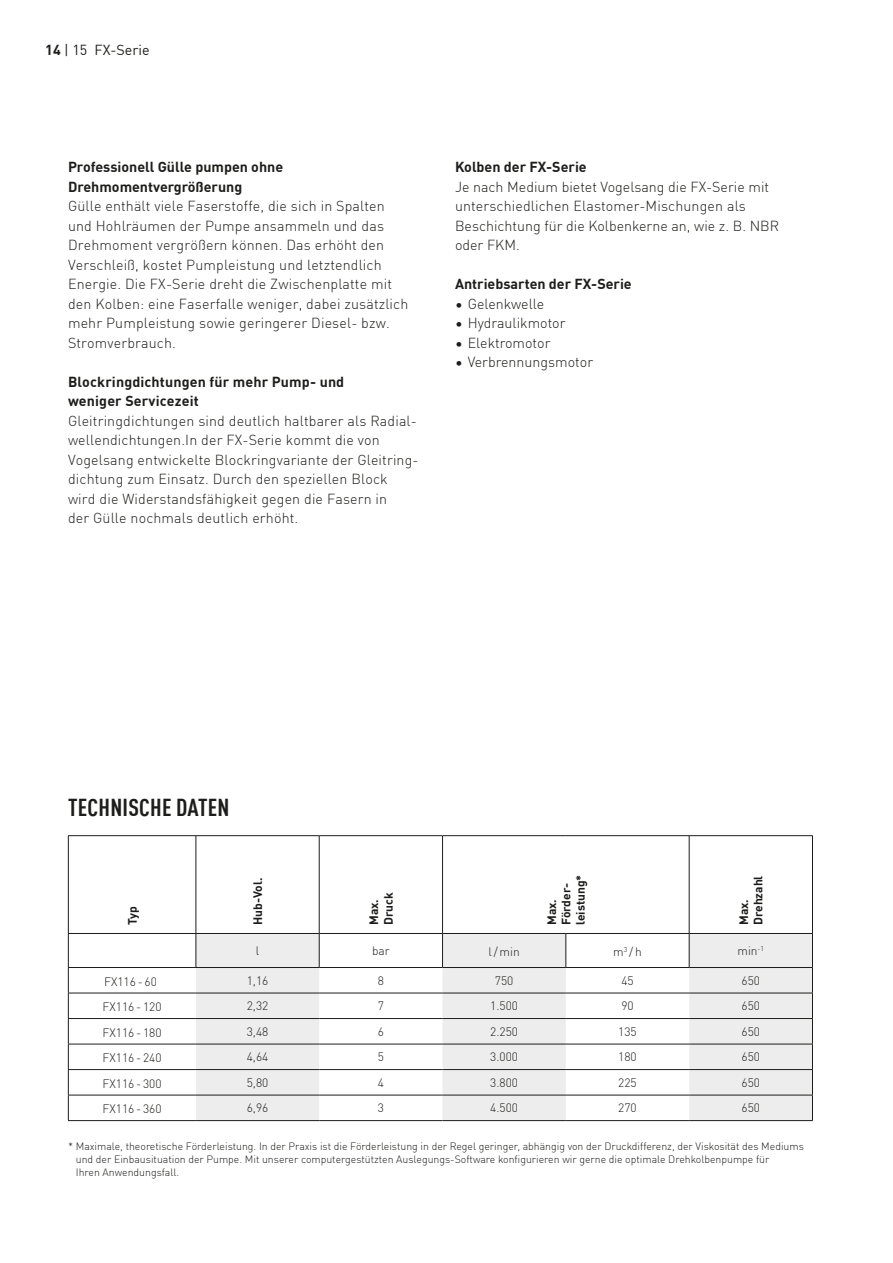
<style>
.page{position:relative;width:893px;height:1263px;background:#fff}
.page>*{position:absolute;margin:0;border:0;box-sizing:border-box;transform-origin:0 0}
.t1{font:700 condensed 24px "DIN Pro";letter-spacing:.01em;color:#1d1d1b}
.t2{font:300 14.25px/19.5px "DIN Pro";letter-spacing:.01em;color:#1d1d1b}
.t3{font:700 14.25px/19.5px "DIN Pro";color:#1d1d1b}
.t4{font:14.25px "DIN Pro";color:#1d1d1b}
.t5{font:300 12px "DIN Pro";color:#1d1d1b}
.t6{font:700 12px/14.4px "DIN Pro";color:#1d1d1b}
.t7{font:300 10.5px/12.8px "DIN Pro";color:#1d1d1b}
.s1{font-weight:700}
.s2{color:#fff}
</style>
<div class="page">
<svg style="left:196px;top:934px;width:616px;height:186px;fill:#ededed"></svg>
<hr style="left:68px;top:835px;width:128px;height:1px;background:#1d1d1b">
<hr style="left:68px;top:836px;width:1px;height:97px;background:#1d1d1b">
<hr style="left:196px;top:835px;width:123px;height:1px;background:#1d1d1b">
<hr style="left:196px;top:836px;width:1px;height:97px;background:#1d1d1b">
<hr style="left:319px;top:835px;width:124px;height:1px;background:#1d1d1b">
<hr style="left:319px;top:836px;width:1px;height:97px;background:#1d1d1b">
<hr style="left:443px;top:835px;width:123px;height:1px;background:#1d1d1b">
<hr style="left:442px;top:836px;width:1px;height:97px;background:#1d1d1b">
<hr style="left:566px;top:835px;width:123px;height:1px;background:#1d1d1b">
<hr style="left:689px;top:835px;width:124px;height:1px;background:#1d1d1b">
<hr style="left:812px;top:836px;width:1px;height:97px;background:#1d1d1b">
<svg style="left:812px;top:968px;width:1px;height:152px"></svg>
<hr style="left:689px;top:836px;width:1px;height:97px;background:#1d1d1b">
<hr style="left:196px;top:933px;width:123px;height:1px;background:#1d1d1b">
<hr style="left:319px;top:933px;width:124px;height:1px;background:#1d1d1b">
<hr style="left:443px;top:933px;width:123px;height:1px;background:#1d1d1b">
<hr style="left:566px;top:933px;width:123px;height:1px;background:#1d1d1b">
<hr style="left:196px;top:967px;width:123px;height:1px;background:#1d1d1b">
<hr style="left:319px;top:967px;width:124px;height:1px;background:#1d1d1b">
<hr style="left:443px;top:967px;width:123px;height:1px;background:#1d1d1b">
<hr style="left:566px;top:967px;width:123px;height:1px;background:#1d1d1b">
<hr style="left:196px;top:993px;width:123px;height:1px;background:#1d1d1b">
<hr style="left:319px;top:993px;width:124px;height:1px;background:#1d1d1b">
<hr style="left:443px;top:993px;width:123px;height:1px;background:#1d1d1b">
<hr style="left:566px;top:993px;width:123px;height:1px;background:#1d1d1b">
<hr style="left:196px;top:1018px;width:123px;height:1px;background:#1d1d1b">
<hr style="left:319px;top:1018px;width:124px;height:1px;background:#1d1d1b">
<hr style="left:443px;top:1018px;width:123px;height:1px;background:#1d1d1b">
<hr style="left:566px;top:1018px;width:123px;height:1px;background:#1d1d1b">
<hr style="left:196px;top:1044px;width:123px;height:1px;background:#1d1d1b">
<hr style="left:319px;top:1044px;width:124px;height:1px;background:#1d1d1b">
<hr style="left:443px;top:1044px;width:123px;height:1px;background:#1d1d1b">
<hr style="left:566px;top:1044px;width:123px;height:1px;background:#1d1d1b">
<hr style="left:196px;top:1069px;width:123px;height:1px;background:#1d1d1b">
<hr style="left:319px;top:1069px;width:124px;height:1px;background:#1d1d1b">
<hr style="left:443px;top:1069px;width:123px;height:1px;background:#1d1d1b">
<hr style="left:566px;top:1069px;width:123px;height:1px;background:#1d1d1b">
<hr style="left:196px;top:1095px;width:123px;height:1px;background:#1d1d1b">
<hr style="left:319px;top:1095px;width:124px;height:1px;background:#1d1d1b">
<hr style="left:443px;top:1095px;width:123px;height:1px;background:#1d1d1b">
<hr style="left:566px;top:1095px;width:123px;height:1px;background:#1d1d1b">
<hr style="left:68px;top:933px;width:128px;height:1px;background:#1d1d1b">
<hr style="left:68px;top:934px;width:1px;height:33px;background:#1d1d1b">
<hr style="left:68px;top:1095px;width:128px;height:1px;background:#1d1d1b">
<svg style="left:68px;top:968px;width:1px;height:152px"></svg>
<hr style="left:689px;top:967px;width:124px;height:1px;background:#1d1d1b">
<hr style="left:689px;top:993px;width:124px;height:1px;background:#1d1d1b">
<hr style="left:689px;top:1018px;width:124px;height:1px;background:#1d1d1b">
<hr style="left:689px;top:1044px;width:124px;height:1px;background:#1d1d1b">
<hr style="left:689px;top:1069px;width:124px;height:1px;background:#1d1d1b">
<hr style="left:689px;top:1095px;width:124px;height:1px;background:#1d1d1b">
<hr style="left:689px;top:933px;width:124px;height:1px;background:#1d1d1b">
<hr style="left:68px;top:1120px;width:128px;height:1px;background:#1d1d1b">
<hr style="left:196px;top:1120px;width:123px;height:1px;background:#1d1d1b">
<hr style="left:319px;top:1120px;width:124px;height:1px;background:#1d1d1b">
<hr style="left:443px;top:1120px;width:123px;height:1px;background:#1d1d1b">
<hr style="left:566px;top:1120px;width:123px;height:1px;background:#1d1d1b">
<hr style="left:689px;top:1120px;width:124px;height:1px;background:#1d1d1b">
<hr style="left:68px;top:967px;width:128px;height:1px;background:#1d1d1b">
<hr style="left:68px;top:993px;width:128px;height:1px;background:#1d1d1b">
<hr style="left:68px;top:1018px;width:128px;height:1px;background:#1d1d1b">
<hr style="left:68px;top:1044px;width:128px;height:1px;background:#1d1d1b">
<hr style="left:68px;top:1069px;width:128px;height:1px;background:#1d1d1b">
<hr style="left:196px;top:934px;width:1px;height:33px;background:#1d1d1b">
<hr style="left:319px;top:934px;width:1px;height:33px;background:#1d1d1b">
<hr style="left:442px;top:934px;width:1px;height:33px;background:#1d1d1b">
<hr style="left:566px;top:934px;width:1px;height:33px;background:#1d1d1b">
<hr style="left:689px;top:934px;width:1px;height:33px;background:#1d1d1b">
<hr style="left:812px;top:934px;width:1px;height:33px;background:#1d1d1b">
<p class="t4" style="left:45px;top:39px;width:106px"><span class="s1">14</span> | 15 FX-Serie</p>
<p class="t3" style="left:68px;top:156px;width:217px">Professionell Gülle pumpen ohne<br>Drehmomentvergrößerung</p>
<p class="t2" style="left:68px;top:195px;width:342px">Gülle enthält viele Faserstoffe, die sich in Spalten und Hohlräumen der Pumpe ansammeln und das Drehmoment vergrößern können. Das erhöht den Verschleiß, kostet Pumpleistung und letztendlich Energie. Die FX-Serie dreht die Zwischenplatte mit den Kolben: eine Faserfalle weniger, dabei zusätzlich mehr Pumpleistung sowie geringerer Diesel- bzw.<br>Stromverbrauch.</p>
<p class="t3" style="left:68px;top:371px;width:278px">Blockringdichtungen für mehr Pump- und weniger Servicezeit</p>
<p class="t2" style="left:68px;top:410px;width:352px">Gleitringdichtungen sind deutlich haltbarer als Radial&shy;wellendichtungen.In der FX-Serie kommt die von Vogelsang entwickelte Blockringvariante der Gleitring&shy;dichtung zum Einsatz. Durch den speziellen Block wird die Widerstandsfähigkeit gegen die Fasern in<br>der Gülle nochmals deutlich erhöht.</p>
<p class="t3" style="left:455px;top:156px;width:133px">Kolben der FX-Serie</p>
<p class="t2" style="left:455px;top:176px;width:326px">Je nach Medium bietet Vogelsang die FX-Serie mit unterschiedlichen Elastomer-Mischungen als Beschichtung für die Kolbenkerne an, wie z. B. NBR oder FKM.</p>
<p class="t3" style="left:455px;top:273px;width:178px">Antriebsarten der FX-Serie</p>
<p class="t2" style="left:455px;top:293px;width:91px">• Gelenkwelle</p>
<p class="t2" style="left:455px;top:312px;width:112px">• Hydraulikmotor</p>
<p class="t2" style="left:455px;top:332px;width:97px">• Elektromotor</p>
<p class="t2" style="left:455px;top:351px;width:140px">• Verbrennungsmotor</p>
<h1 class="t1" style="left:68px;top:790px;width:163px">TECHNISCHE DATEN</h1>
<p class="t6" style="left:124px;top:925px;width:21px;rotate:-90deg">Typ</p>
<p class="t6" style="left:250px;top:925px;width:49px;rotate:-90deg">Hub-Vol.</p>
<p class="t6" style="left:366px;top:925px;width:34px;rotate:-90deg">Max.<br>Druck</p>
<p class="t6" style="left:544px;top:925px;width:52px;rotate:-90deg">Max.<br>Förder&shy;leistung*</p>
<p class="t6" style="left:736px;top:925px;width:51px;rotate:-90deg">Max.<br>Drehzahl</p>
<p class="t5" style="left:256px;top:942px;width:5px">l</p>
<p class="t5" style="left:372px;top:942px;width:19px">bar</p>
<p class="t5" style="left:489px;top:942px;width:33px">l/min</p>
<p class="t5" style="left:613px;top:942px;width:30px">m<sup>3</sup>/h</p>
<p class="t5" style="left:737px;top:942px;width:28px">min<sup>-1</sup></p>
<p class="t5" style="left:104px;top:972px;width:54px">FX116 - 60</p>
<p class="t5" style="left:247px;top:971px;width:23px">1,16</p>
<p class="t5" style="left:378px;top:971px;width:8px">8</p>
<p class="t5" style="left:495px;top:971px;width:20px">750</p>
<p class="t5" style="left:621px;top:971px;width:14px">45</p>
<p class="t5" style="left:742px;top:971px;width:20px">650</p>
<p class="t5" style="left:103px;top:998px;width:60px">FX116 - 120</p>
<p class="t5" style="left:247px;top:997px;width:23px">2,32</p>
<p class="t5" style="left:378px;top:997px;width:8px">7</p>
<p class="t5" style="left:490px;top:997px;width:29px">1.500</p>
<p class="t5" style="left:621px;top:997px;width:14px">90</p>
<p class="t5" style="left:742px;top:997px;width:20px">650</p>
<p class="t5" style="left:103px;top:1023px;width:60px">FX116 - 180</p>
<p class="t5" style="left:247px;top:1022px;width:23px">3,48</p>
<p class="t5" style="left:378px;top:1022px;width:8px">6</p>
<p class="t5" style="left:490px;top:1022px;width:29px">2.250</p>
<p class="t5" style="left:618px;top:1022px;width:20px">135</p>
<p class="t5" style="left:742px;top:1022px;width:20px">650</p>
<p class="t5" style="left:103px;top:1049px;width:60px">FX116 - 240</p>
<p class="t5" style="left:247px;top:1048px;width:23px">4,64</p>
<p class="t5" style="left:378px;top:1048px;width:8px">5</p>
<p class="t5" style="left:490px;top:1048px;width:29px">3.000</p>
<p class="t5" style="left:618px;top:1048px;width:20px">180</p>
<p class="t5" style="left:742px;top:1048px;width:20px">650</p>
<p class="t5" style="left:103px;top:1074px;width:60px">FX116 - 300</p>
<p class="t5" style="left:247px;top:1073px;width:23px">5,80</p>
<p class="t5" style="left:378px;top:1073px;width:8px">4</p>
<p class="t5" style="left:490px;top:1073px;width:29px">3.800</p>
<p class="t5" style="left:618px;top:1073px;width:20px">225</p>
<p class="t5" style="left:742px;top:1073px;width:20px">650</p>
<p class="t5" style="left:103px;top:1100px;width:60px">FX116 - 360</p>
<p class="t5" style="left:247px;top:1099px;width:23px">6,96</p>
<p class="t5" style="left:378px;top:1099px;width:8px">3</p>
<p class="t5" style="left:490px;top:1099px;width:29px">4.500</p>
<p class="t5" style="left:618px;top:1099px;width:20px">270</p>
<p class="t5" style="left:742px;top:1099px;width:20px">650</p>
<p class="t7" style="left:68px;top:1139px;width:737px">* Maximale, theoretische Förderleistung. In der Praxis ist die Förderleistung in der Regel geringer, abhängig von der Druckdifferenz, der Viskosität des Mediums <span class="s2">*</span> und der Einbausituation der Pumpe. Mit unserer computergestützten Auslegungs-Software konfigurieren wir gerne die optimale Drehkolbenpumpe für<br><span class="s2">*</span> Ihren Anwendungsfall.</p>
</div>
